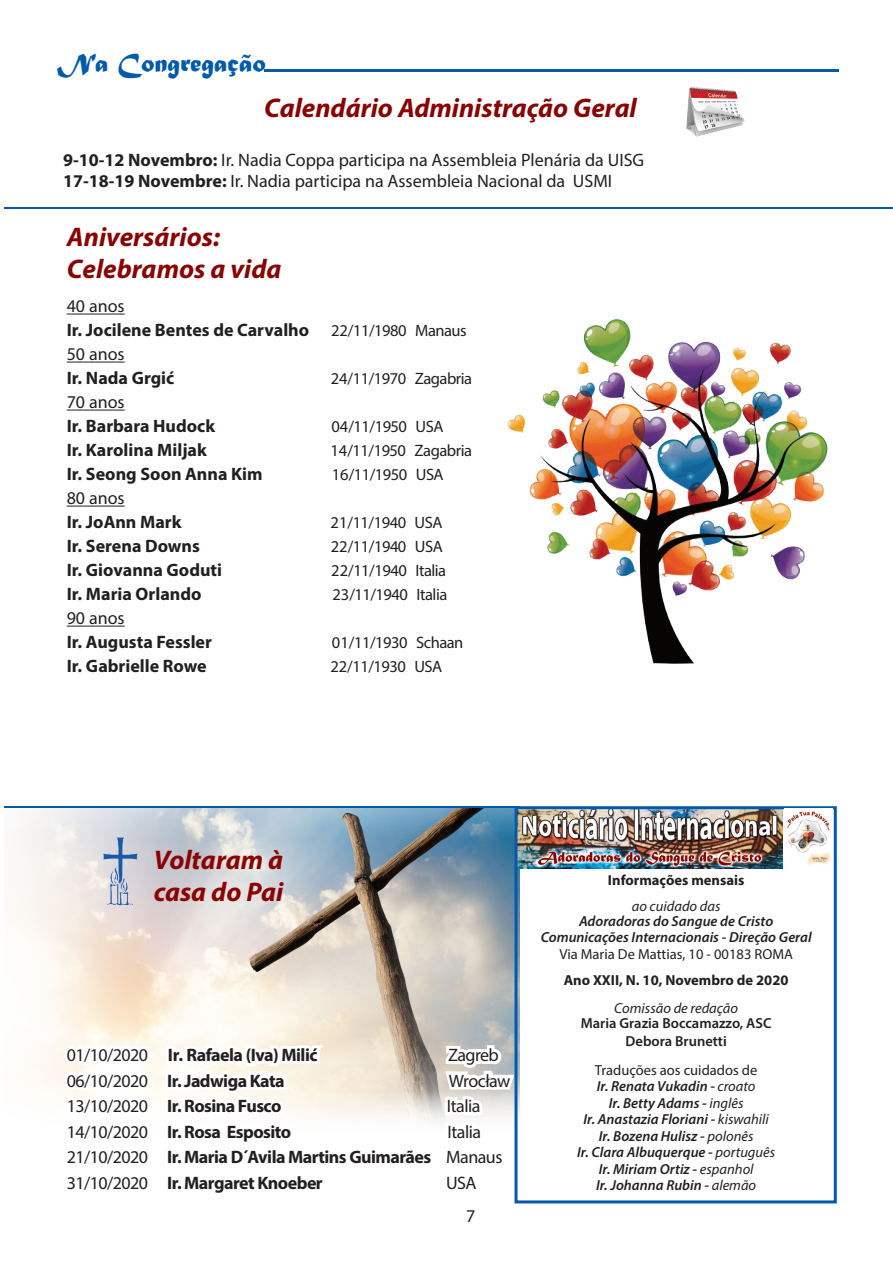
<style>
.page{position:relative;width:893px;height:1263px;background:#fff}
.page>*{position:absolute;margin:0;border:0;box-sizing:border-box;transform-origin:0 0}
.t1{font:italic 700 27px/32.4px "Myriad Pro";color:#8b0202}
.t2{font:27px "Matura MT Script Capitals";color:#015aaa}
.t3{font:700 18px/24px "Myriad Pro";color:#231f20}
.t4{font:700 18px/25.5px "Myriad Pro";letter-spacing:-.03em;color:#231f20}
.t5{font:18px/21.8px "Myriad Pro";color:#231f20}
.t6{font:18px "Myriad Pro";letter-spacing:-.035em;color:#231f20}
.t7{font:16.5px "Myriad Pro";letter-spacing:-.03em;color:#231f20}
.t8{font:italic 600 14.55px/16.5px "Myriad Pro";color:#231f20;text-align:center}
.t9{font:700 14.55px "Myriad Pro";color:#231f20}
.t10{font:600 14.55px/18px "Myriad Pro";color:#231f20;text-align:center}
.t11{font:14.55px "Myriad Pro";color:#231f20}
.t12{font:italic 14.55px "Myriad Pro";color:#231f20}
.s1{font-weight:700}
.s2{font-weight:400}
.s3{font-weight:400;font-size:16.5px}
.s4{font-weight:400;font-style:normal}
</style>
<div class="page">
<img style="left:686px;top:86px;width:59px;height:51px">
<hr style="left:4px;top:207px;width:889px;height:1px;background:#015aaa">
<hr style="left:67px;top:314px;width:58px;height:1px;background:#231f20">
<hr style="left:67px;top:362px;width:58px;height:1px;background:#231f20">
<hr style="left:67px;top:410px;width:58px;height:1px;background:#231f20">
<hr style="left:67px;top:506px;width:58px;height:1px;background:#231f20">
<hr style="left:67px;top:626px;width:58px;height:1px;background:#231f20">
<img style="left:507px;top:319px;width:321px;height:345px">
<img style="left:20px;top:808px;width:500px;height:307px">
<svg style="left:59px;top:1041px;width:94px;height:74px"></svg>
<svg style="left:167px;top:954px;width:351px;height:250px"></svg>
<img style="left:86px;top:836px;width:60px;height:72px">
<hr style="left:4px;top:806px;width:516px;height:2px;background:#015aaa">
<svg style="left:265px;top:70px;width:574px;height:2px"></svg>
<img style="left:518px;top:810px;width:264px;height:59px">
<div style="left:514px;top:806px;width:323px;height:397px;border:3px solid #015aaa"></div>
<img style="left:784px;top:809px;width:49px;height:56px">
<h1 class="t2" style="left:58px;top:46px;width:210px">Na Congregação</h1>
<h1 class="t1" style="left:264px;top:91px;width:374px">Calendário Administração Geral</h1>
<p class="t5" style="left:63px;top:148px;width:583px"><span class="s1">9-10-12 Novembro:</span> Ir. Nadia Coppa participa na Assembleia Plenária da UISG<br><span class="s1">17-18-19 Novembre:</span> Ir. Nadia participa na Assembleia Nacional da USMI</p>
<h1 class="t1" style="left:67px;top:219px;width:216px">Aniversários:<br>Celebramos a vida</h1>
<p class="t3" style="left:67px;top:294px;width:401px"><span class="s2">40 anos<br></span>Ir. Jocilene Bentes de Carvalho <span class="s3">22/11/1980 Manaus<br></span><span class="s2">50 anos</span></p>
<p class="t3" style="left:67px;top:366px;width:109px">Ir. Nada Grgić</p>
<p class="t7" style="left:331px;top:369px;width:143px">24/11/1970 Zagabria</p>
<p class="t5" style="left:67px;top:391px;width:59px">70 anos</p>
<p class="t3" style="left:67px;top:414px;width:150px">Ir. Barbara Hudock</p>
<p class="t7" style="left:331px;top:417px;width:114px">04/11/1950 USA</p>
<p class="t3" style="left:67px;top:438px;width:142px">Ir. Karolina Miljak</p>
<p class="t7" style="left:330px;top:441px;width:143px">14/11/1950 Zagabria</p>
<p class="t3" style="left:67px;top:462px;width:197px">Ir. Seong Soon Anna Kim</p>
<p class="t7" style="left:332px;top:465px;width:114px">16/11/1950 USA</p>
<p class="t5" style="left:67px;top:487px;width:59px">80 anos</p>
<p class="t3" style="left:67px;top:510px;width:116px">Ir. JoAnn Mark</p>
<p class="t7" style="left:331px;top:513px;width:114px">21/11/1940 USA</p>
<p class="t3" style="left:67px;top:534px;width:135px">Ir. Serena Downs</p>
<p class="t7" style="left:331px;top:537px;width:114px">22/11/1940 USA</p>
<p class="t3" style="left:67px;top:558px;width:157px">Ir. Giovanna Goduti</p>
<p class="t7" style="left:331px;top:561px;width:116px">22/11/1940 Italia</p>
<p class="t3" style="left:67px;top:582px;width:136px">Ir. Maria Orlando</p>
<p class="t7" style="left:332px;top:585px;width:116px">23/11/1940 Italia</p>
<p class="t5" style="left:67px;top:607px;width:59px">90 anos</p>
<p class="t3" style="left:67px;top:630px;width:147px">Ir. Augusta Fessler</p>
<p class="t7" style="left:332px;top:633px;width:133px">01/11/1930 Schaan</p>
<p class="t3" style="left:67px;top:654px;width:141px">Ir. Gabrielle Rowe</p>
<p class="t7" style="left:330px;top:657px;width:114px">22/11/1930 USA</p>
<h1 class="t1" style="left:154px;top:842px;width:131px">Voltaram à casa do Pai</h1>
<p class="t4" style="left:67px;top:1042px;width:252px"><span class="s2">01/10/2020</span> Ir. Rafaela (Iva) Milić</p>
<p class="t5" style="left:448px;top:1044px;width:52px">Zagreb</p>
<p class="t4" style="left:67px;top:1067px;width:219px"><span class="s2">06/10/2020</span> Ir. Jadwiga Kata</p>
<p class="t6" style="left:449px;top:1069px;width:63px">Wrocław</p>
<p class="t4" style="left:67px;top:1093px;width:216px"><span class="s2">13/10/2020</span> Ir. Rosina Fusco</p>
<p class="t5" style="left:447px;top:1095px;width:35px">Italia</p>
<p class="t4" style="left:67px;top:1118px;width:226px"><span class="s2">14/10/2020</span> Ir. Rosa Esposito</p>
<p class="t4" style="left:67px;top:1118px;width:437px;text-indent:381px"><span class="s2">Italia<br>21/10/2020</span> Ir. Maria D´Avila Martins Guimarães <span class="s2">Manaus<br>31/10/2020</span> Ir. Margaret Knoeber</p>
<p class="t5" style="left:446px;top:1171px;width:32px">USA</p>
<p class="t5" style="left:466px;top:1205px;width:11px">7</p>
<p class="t9" style="left:608px;top:871px;width:138px">Informações mensais</p>
<p class="t12" style="left:632px;top:897px;width:90px">ao cuidado das</p>
<p class="t8" style="left:541px;top:912px;width:272px">Adoradoras do Sangue de Cristo<br>Comunicações Internacionais - Direção Geral</p>
<p class="t11" style="left:559px;top:945px;width:235px">Via Maria De Mattias, 10 - 00183 ROMA</p>
<p class="t9" style="left:564px;top:970px;width:226px">Ano XXII, N. 10, Novembro de 2020</p>
<p class="t12" style="left:614px;top:999px;width:125px">Comissão de redação</p>
<p class="t10" style="left:581px;top:1014px;width:192px">Maria Grazia Boccamazzo, ASC<br>Debora Brunetti</p>
<p class="t8" style="left:577px;top:1061px;width:200px"><span class="s4">Traduções aos cuidados de<br></span>Ir. Renata Vukadin - <span class="s2">croato<br></span>Ir. Betty Adams - <span class="s2">inglês<br></span>Ir. Anastazia Floriani - <span class="s2">kiswahili<br></span>Ir. Bozena Hulisz - <span class="s2">polonês<br></span>Ir. Clara Albuquerque - <span class="s2">português<br></span>Ir. Miriam Ortiz - <span class="s2">espanhol<br></span>Ir. Johanna Rubin - <span class="s2">alemão</span></p>
</div>
